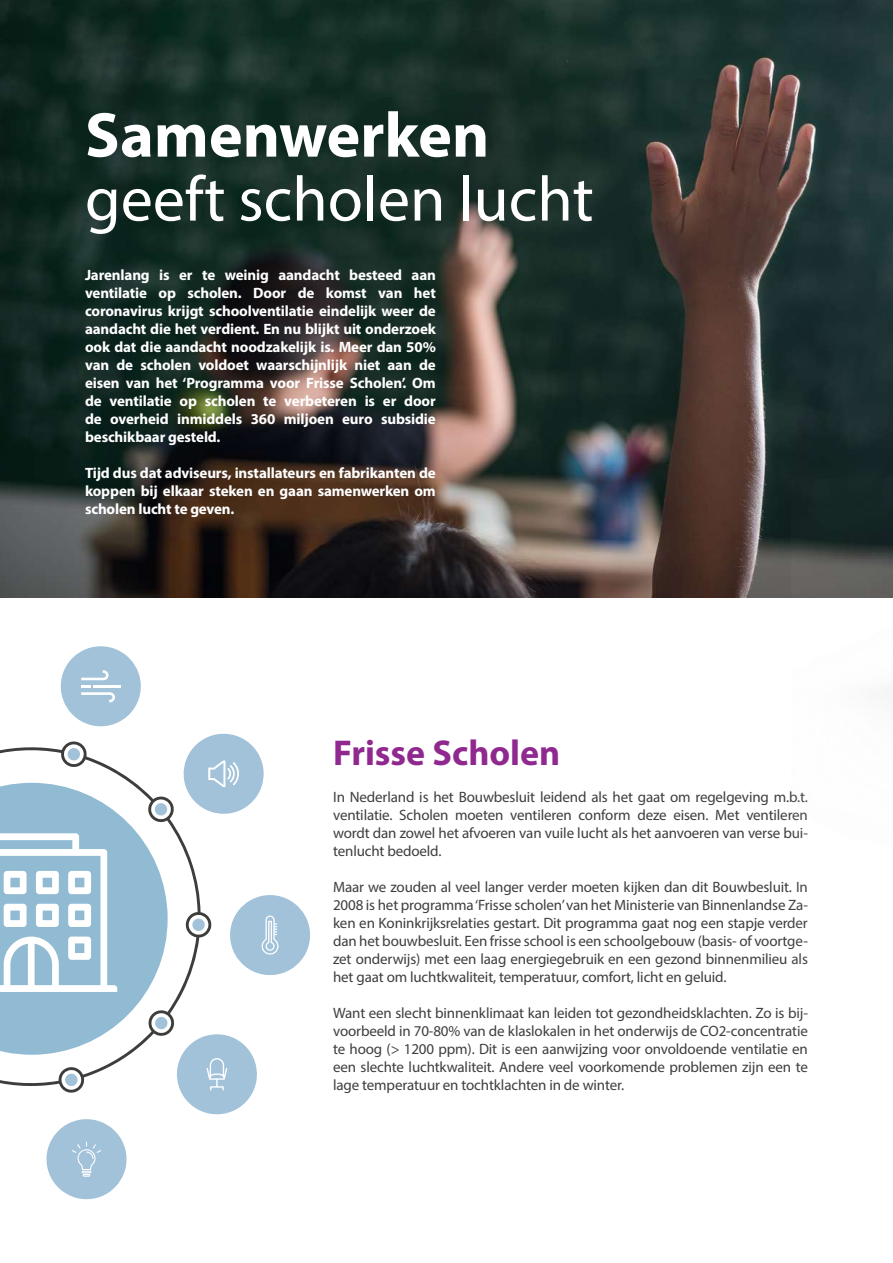
<style>
.page{position:relative;width:893px;height:1263px;background:#fff}
.page>*{position:absolute;margin:0;border:0;box-sizing:border-box;transform-origin:0 0}
.t1{font:63.9px "Myriad Pro";color:#fff}
.t2{font:700 63.9px "Myriad Pro";color:#fff}
.t3{font:700 36px "Myriad Pro";color:#90298f}
.t4{font:15px/18px "Myriad Pro";letter-spacing:-.01em;color:#3e3e3f;text-align:justify}
.t5{font:700 15px/18px "Myriad Pro";letter-spacing:-.01em;color:#fff;text-align:justify}
</style>
<div class="page">
<img style="left:0;top:0;width:893px;height:597px">
<svg style="left:0;top:741px;width:212px;height:352px"></svg>
<svg style="left:60px;top:646px;width:81px;height:81px"></svg>
<svg style="left:230px;top:895px;width:80px;height:80px"></svg>
<svg style="left:154px;top:1016px;width:103px;height:99px"></svg>
<svg style="left:46px;top:1119px;width:81px;height:81px"></svg>
<svg style="left:178px;top:733px;width:86px;height:86px"></svg>
<svg style="left:0;top:783px;width:168px;height:272px;fill:#91bbd2"></svg>
<svg style="left:0;top:833px;width:117px;height:159px"></svg>
<img style="left:791px;top:353px;width:102px;height:245px">
<h1 class="t2" style="left:85px;top:93px;width:406px">Samenwerken</h1>
<h1 class="t1" style="left:85px;top:160px;width:510px">geeft scholen lucht</h1>
<p class="t5" style="left:85px;top:266px;width:352px">Jarenlang is er te weinig aandacht besteed aan ventilatie op scholen. Door de komst van het coronavirus krijgt schoolventilatie eindelijk weer de aandacht die het verdient. En nu blijkt uit onderzoek ook dat die aandacht noodzakelijk is. Meer dan 50% van de scholen voldoet waarschijnlijk niet aan de eisen van het ‘Programma voor Frisse Scholen’. Om de ventilatie op scholen te verbeteren is er door de overheid inmiddels 360 miljoen euro subsidie beschikbaar gesteld.</p>
<p class="t5" style="left:85px;top:464px;width:352px">Tijd dus dat adviseurs, installateurs en fabrikanten de koppen bij elkaar steken en gaan samenwerken om scholen lucht te geven.</p>
<h2 class="t3" style="left:333px;top:729px;width:229px">Frisse Scholen</h2>
<p class="t4" style="left:333px;top:787px;width:476px">In Nederland is het Bouwbesluit leidend als het gaat om regelgeving m.b.t. ventilatie. Scholen moeten ventileren conform deze eisen. Met ventileren wordt dan zowel het afvoeren van vuile lucht als het aanvoeren van verse bui&shy;tenlucht bedoeld.</p>
<p class="t4" style="left:333px;top:877px;width:476px">Maar we zouden al veel langer verder moeten kijken dan dit Bouwbesluit. In 2008 is het programma ‘Frisse scholen’ van het Ministerie van Binnenlandse Za&shy;ken en Koninkrijksrelaties gestart. Dit programma gaat nog een stapje verder dan het bouwbesluit. Een frisse school is een schoolgebouw (basis- of voortge&shy;zet onderwijs) met een laag energiegebruik en een gezond binnenmilieu als het gaat om luchtkwaliteit, temperatuur, comfort, licht en geluid.</p>
<p class="t4" style="left:333px;top:1003px;width:476px">Want een slecht binnenklimaat kan leiden tot gezondheidsklachten. Zo is bij&shy;voorbeeld in 70-80% van de klaslokalen in het onderwijs de CO2-concentratie te hoog (&gt; 1200 ppm). Dit is een aanwijzing voor onvoldoende ventilatie en een slechte luchtkwaliteit. Andere veel voorkomende problemen zijn een te lage temperatuur en tochtklachten in de winter.</p>
</div>
